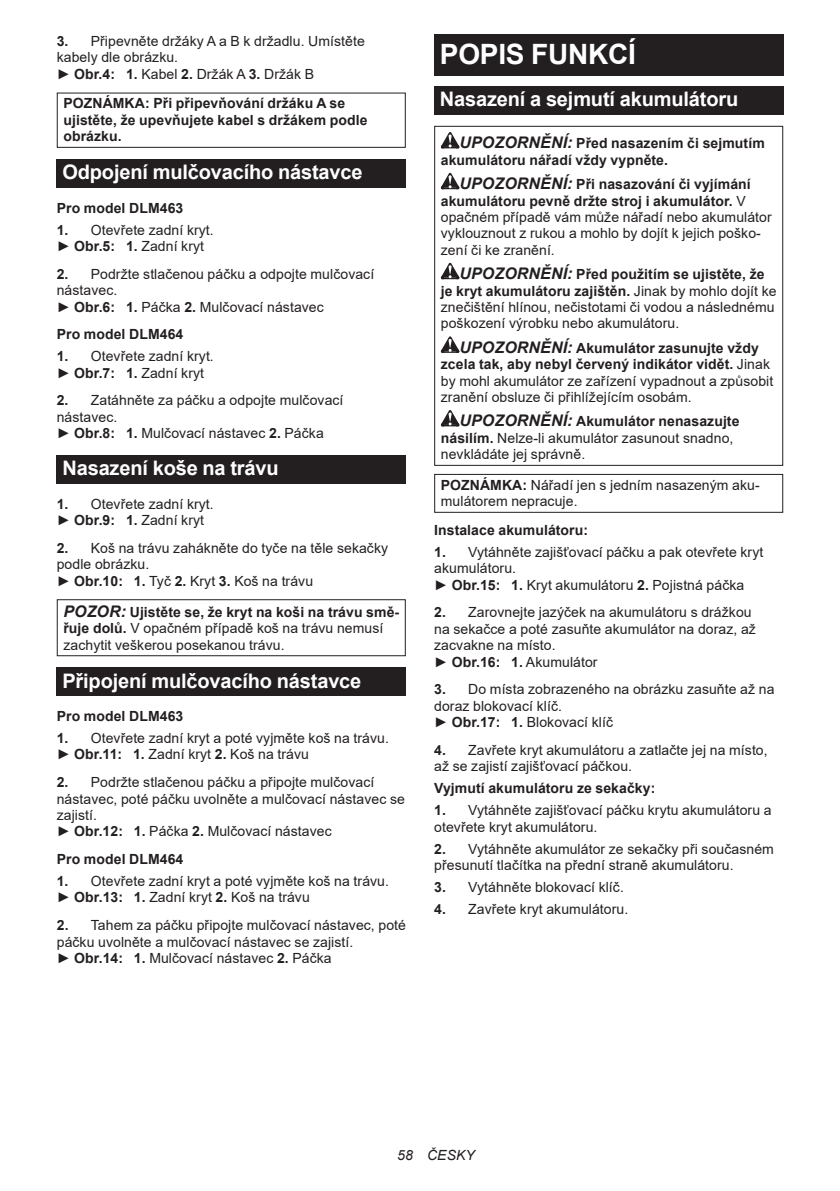
<style>
.page{position:relative;width:840px;height:1191px;background:#fff}
.page>*{position:absolute;margin:0;border:0;box-sizing:border-box;transform-origin:0 0}
.t1{font:700 28px "Arial";letter-spacing:-.01em;color:#fff}
.t2{font:700 20px "Arial";letter-spacing:-.01em;color:#fff}
.t3{font:14px/16.4px "Arial";letter-spacing:.005em;color:#231f20}
.t4{font:700 14px/16.4px "Arial";letter-spacing:.005em;color:#231f20}
.t5{font:italic 14px "Arial";letter-spacing:.005em;color:#231f20}
.s1{font-weight:700}
.s2{font-weight:700;font-style:italic;font-size:16px}
.s3{font-style:italic;font-size:16px}
</style>
<div class="page">
<div style="left:57px;top:93px;width:348px;height:55px;border:1px solid #231f20"></div>
<div style="left:57px;top:159px;width:348px;height:29px;background:#231f20"></div>
<div style="left:57px;top:455px;width:348px;height:29px;background:#231f20"></div>
<div style="left:57px;top:599px;width:348px;height:57px;border:1px solid #231f20"></div>
<div style="left:57px;top:667px;width:348px;height:29px;background:#231f20"></div>
<div style="left:434px;top:34px;width:348px;height:41px;background:#231f20"></div>
<div style="left:434px;top:86px;width:348px;height:29px;background:#231f20"></div>
<svg style="left:440px;top:132px;width:19px;height:16px"></svg>
<svg style="left:440px;top:173px;width:19px;height:16px"></svg>
<svg style="left:440px;top:263px;width:19px;height:16px"></svg>
<svg style="left:440px;top:336px;width:19px;height:17px"></svg>
<svg style="left:440px;top:410px;width:19px;height:16px"></svg>
<div style="left:434px;top:126px;width:348px;height:340px;border:1px solid #231f20"></div>
<div style="left:434px;top:474px;width:348px;height:39px;border:1px solid #231f20"></div>
<p class="t3" style="left:57px;top:33px;width:309px"><span class="s1">3.</span> Připevněte držáky A a B k držadlu. Umístěte kabely dle obrázku.<br>► <span class="s1">Obr.4: 1.</span> Kabel <span class="s1">2.</span> Držák A <span class="s1">3.</span> Držák B</p>
<p class="t4" style="left:63px;top:95px;width:305px">POZNÁMKA: Při připevňování držáku A se ujistěte, že upevňujete kabel s držákem podle obrázku.</p>
<h2 class="t2" style="left:62px;top:158px;width:301px">Odpojení mulčovacího nástavce</h2>
<p class="t4" style="left:57px;top:200px;width:128px">Pro model DLM463</p>
<p class="t3" style="left:57px;top:221px;width:158px"><span class="s1">1.</span> Otevřete zadní kryt. ► <span class="s1">Obr.5: 1.</span> Zadní kryt</p>
<p class="t3" style="left:57px;top:265px;width:319px"><span class="s1">2.</span> Podržte stlačenou páčku a odpojte mulčovací nástavec.<br>► <span class="s1">Obr.6: 1.</span> Páčka <span class="s1">2.</span> Mulčovací nástavec</p>
<p class="t4" style="left:57px;top:326px;width:128px">Pro model DLM464</p>
<p class="t3" style="left:57px;top:348px;width:158px"><span class="s1">1.</span> Otevřete zadní kryt. ► <span class="s1">Obr.7: 1.</span> Zadní kryt</p>
<p class="t3" style="left:57px;top:392px;width:288px"><span class="s1">2.</span> Zatáhněte za páčku a odpojte mulčovací nástavec.<br>► <span class="s1">Obr.8: 1.</span> Mulčovací nástavec <span class="s1">2.</span> Páčka</p>
<h2 class="t2" style="left:62px;top:454px;width:218px">Nasazení koše na trávu</h2>
<p class="t3" style="left:57px;top:495px;width:158px"><span class="s1">1.</span> Otevřete zadní kryt. ► <span class="s1">Obr.9: 1.</span> Zadní kryt</p>
<p class="t3" style="left:57px;top:539px;width:333px"><span class="s1">2.</span> Koš na trávu zahákněte do tyče na těle sekačky podle obrázku.<br>► <span class="s1">Obr.10: 1.</span> Tyč <span class="s1">2.</span> Kryt <span class="s1">3.</span> Koš na trávu</p>
<p class="t3" style="left:63px;top:603px;width:337px"><span class="s2">POZOR:</span> <span class="s1">Ujistěte se, že kryt na koši na trávu smě&shy;řuje dolů.</span> V opačném případě koš na trávu nemusí zachytit veškerou posekanou trávu.</p>
<h2 class="t2" style="left:62px;top:666px;width:300px">Připojení mulčovacího nástavce</h2>
<p class="t4" style="left:57px;top:708px;width:128px">Pro model DLM463</p>
<p class="t3" style="left:57px;top:730px;width:333px"><span class="s1">1.</span> Otevřete zadní kryt a poté vyjměte koš na trávu. ► <span class="s1">Obr.11: 1.</span> Zadní kryt <span class="s1">2.</span> Koš na trávu</p>
<p class="t3" style="left:57px;top:774px;width:349px"><span class="s1">2.</span> Podržte stlačenou páčku a připojte mulčovací nástavec, poté páčku uvolněte a mulčovací nástavec se zajistí.<br>► <span class="s1">Obr.12: 1.</span> Páčka <span class="s1">2.</span> Mulčovací nástavec</p>
<p class="t4" style="left:57px;top:851px;width:128px">Pro model DLM464</p>
<p class="t3" style="left:57px;top:873px;width:333px"><span class="s1">1.</span> Otevřete zadní kryt a poté vyjměte koš na trávu. ► <span class="s1">Obr.13: 1.</span> Zadní kryt <span class="s1">2.</span> Koš na trávu</p>
<p class="t3" style="left:57px;top:917px;width:350px"><span class="s1">2.</span> Tahem za páčku připojte mulčovací nástavec, poté páčku uvolněte a mulčovací nástavec se zajistí.<br>► <span class="s1">Obr.14: 1.</span> Mulčovací nástavec <span class="s1">2.</span> Páčka</p>
<h1 class="t1" style="left:439px;top:34px;width:197px">POPIS FUNKCÍ</h1>
<h2 class="t2" style="left:439px;top:85px;width:300px">Nasazení a sejmutí akumulátoru</h2>
<p class="t4" style="left:440px;top:135px;width:325px;text-indent:19px"><span class="s3">UPOZORNĚNÍ:</span> Před nasazením či sejmutím akumulátoru nářadí vždy vypněte.</p>
<p class="t3" style="left:440px;top:176px;width:332px;text-indent:19px"><span class="s2">UPOZORNĚNÍ:</span> <span class="s1">Při nasazování či vyjímání akumulátoru pevně držte stroj i akumulátor.</span> V opačném případě vám může nářadí nebo akumulátor vyklouznout z rukou a mohlo by dojít k jejich poško&shy;zení či ke zranění.</p>
<p class="t3" style="left:440px;top:266px;width:337px;text-indent:19px"><span class="s2">UPOZORNĚNÍ:</span> <span class="s1">Před použitím se ujistěte, že je kryt akumulátoru zajištěn.</span> Jinak by mohlo dojít ke znečištění hlínou, nečistotami či vodou a následnému poškození výrobku nebo akumulátoru.</p>
<p class="t3" style="left:440px;top:339px;width:334px;text-indent:19px"><span class="s2">UPOZORNĚNÍ:</span> <span class="s1">Akumulátor zasunujte vždy zcela tak, aby nebyl červený indikátor vidět.</span> Jinak by mohl akumulátor ze zařízení vypadnout a způsobit zranění obsluze či přihlížejícím osobám.</p>
<p class="t3" style="left:440px;top:413px;width:300px;text-indent:19px"><span class="s2">UPOZORNĚNÍ:</span> <span class="s1">Akumulátor nenasazujte násilím.</span> Nelze-li akumulátor zasunout snadno, nevkládáte jej správně.</p>
<p class="t3" style="left:440px;top:476px;width:320px"><span class="s1">POZNÁMKA:</span> Nářadí jen s jedním nasazeným aku&shy;mulátorem nepracuje.</p>
<p class="t4" style="left:434px;top:522px;width:155px">Instalace akumulátoru:</p>
<p class="t3" style="left:434px;top:544px;width:330px"><span class="s1">1.</span> Vytáhněte zajišťovací páčku a pak otevřete kryt akumulátoru.<br>► <span class="s1">Obr.15: 1.</span> Kryt akumulátoru <span class="s1">2.</span> Pojistná páčka</p>
<p class="t3" style="left:434px;top:604px;width:323px"><span class="s1">2.</span> Zarovnejte jazýček na akumulátoru s drážkou na sekačce a poté zasuňte akumulátor na doraz, až zacvakne na místo.<br>► <span class="s1">Obr.16: 1.</span> Akumulátor</p>
<p class="t3" style="left:434px;top:681px;width:341px"><span class="s1">3.</span> Do místa zobrazeného na obrázku zasuňte až na doraz blokovací klíč.<br>► <span class="s1">Obr.17: 1.</span> Blokovací klíč</p>
<p class="t3" style="left:434px;top:741px;width:335px"><span class="s1">4.</span> Zavřete kryt akumulátoru a zatlačte jej na místo, až se zajistí zajišťovací páčkou.</p>
<p class="t4" style="left:434px;top:780px;width:222px">Vyjmutí akumulátoru ze sekačky:</p>
<p class="t3" style="left:434px;top:802px;width:339px"><span class="s1">1.</span> Vytáhněte zajišťovací páčku krytu akumulátoru a otevřete kryt akumulátoru.</p>
<p class="t3" style="left:434px;top:840px;width:341px"><span class="s1">2.</span> Vytáhněte akumulátor ze sekačky při současném přesunutí tlačítka na přední straně akumulátoru.</p>
<p class="t3" style="left:434px;top:879px;width:191px"><span class="s1">3.</span> Vytáhněte blokovací klíč.</p>
<p class="t3" style="left:434px;top:901px;width:195px"><span class="s1">4.</span> Zavřete kryt akumulátoru.</p>
<p class="t5" style="left:397px;top:1146px;width:79px">58 ČESKY</p>
</div>
